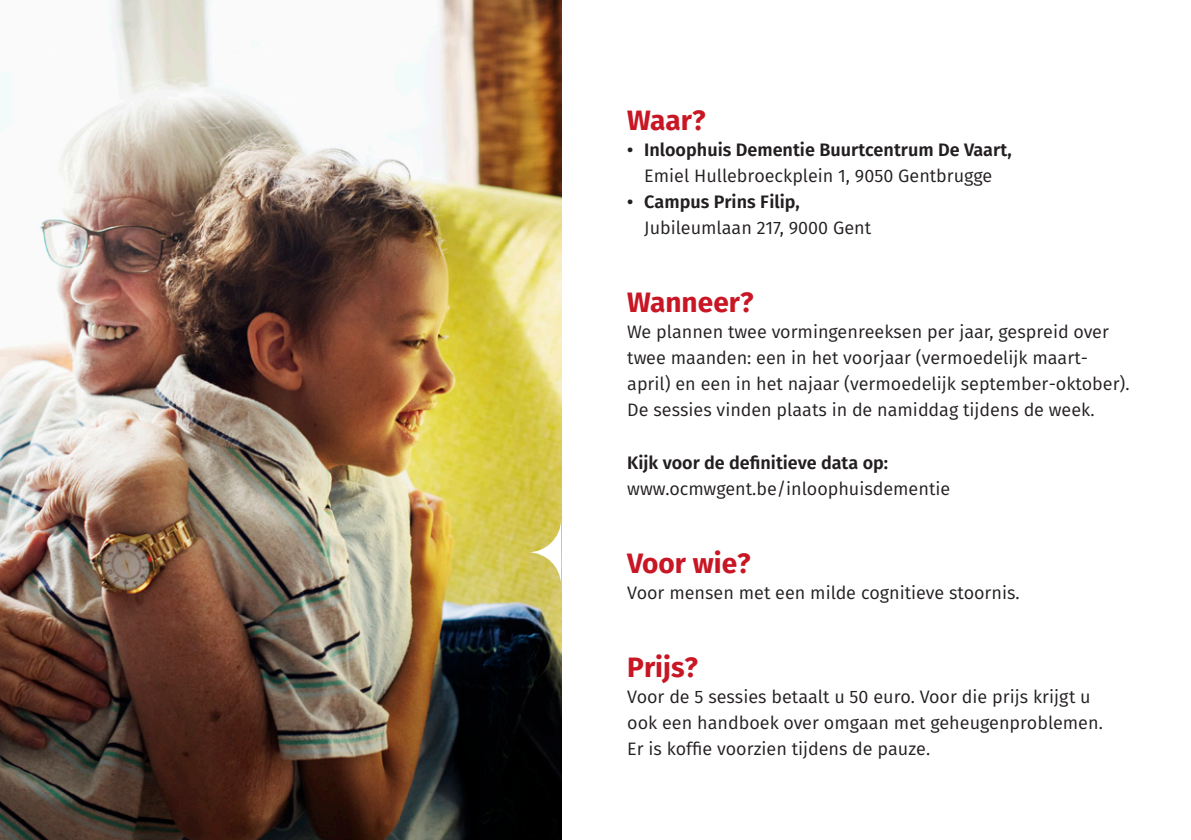
<style>
.page{position:relative;width:1191px;height:840px;background:#fff}
.page>*{position:absolute;margin:0;border:0;box-sizing:border-box;transform-origin:0 0}
.Artikel_Tussentitel2{font:700 28px "Fira Sans";color:#c81624}
.Artikel_Tussentitel2-2{font:18px/26px "Fira Sans";color:#231f20}
.Artikel_Body{font:18px/26px "Fira Sans";color:#231f20}
.t1{font:600 18px/26px "Fira Sans";color:#231f20;text-align:center}
.s1{font-weight:400}
.s2{font-weight:600}
</style>
<div class="page">
<img style="left:0;top:0;width:561px;height:839px">
<svg style="left:528px;top:519px;width:33px;height:66px"></svg>
<p class="Artikel_Tussentitel2" style="left:627px;top:101px;width:80px">Waar?</p>
<p class="t1" style="left:627px;top:137px;width:386px">• Inloophuis Dementie Buurtcentrum De Vaart,<br><span class="s1">Emiel Hullebroeckplein 1, 9050 Gentbrugge</span></p>
<p class="Artikel_Tussentitel2-2" style="left:644px;top:189px;width:228px;text-indent:-17px"><span class="s2">• Campus Prins Filip,<br></span>Jubileumlaan 217, 9000 Gent</p>
<p class="Artikel_Tussentitel2" style="left:627px;top:283px;width:128px">Wanneer?</p>
<p class="Artikel_Tussentitel2-2" style="left:627px;top:319px;width:504px">We plannen twee vormingenreeksen per jaar, gespreid over twee maanden: een in het voorjaar (vermoedelijk maart&shy;april) en een in het najaar (vermoedelijk september-oktober).<br>De sessies vinden plaats in de namiddag tijdens de week.</p>
<p class="Artikel_Body" style="left:627px;top:449px;width:324px"><span class="s2">Kijk voor de definitieve data op: </span>www.ocmwgent.be/inloophuisdementie</p>
<p class="Artikel_Tussentitel2" style="left:627px;top:543px;width:125px">Voor wie?</p>
<p class="Artikel_Body" style="left:627px;top:579px;width:394px">Voor mensen met een milde cognitieve stoornis.</p>
<p class="Artikel_Tussentitel2" style="left:627px;top:647px;width:72px">Prijs?</p>
<p class="Artikel_Body" style="left:627px;top:683px;width:477px">Voor de 5 sessies betaalt u 50 euro. Voor die prijs krijgt u ook een handboek over omgaan met geheugenproblemen.<br>Er is koffie voorzien tijdens de pauze.</p>
</div>
